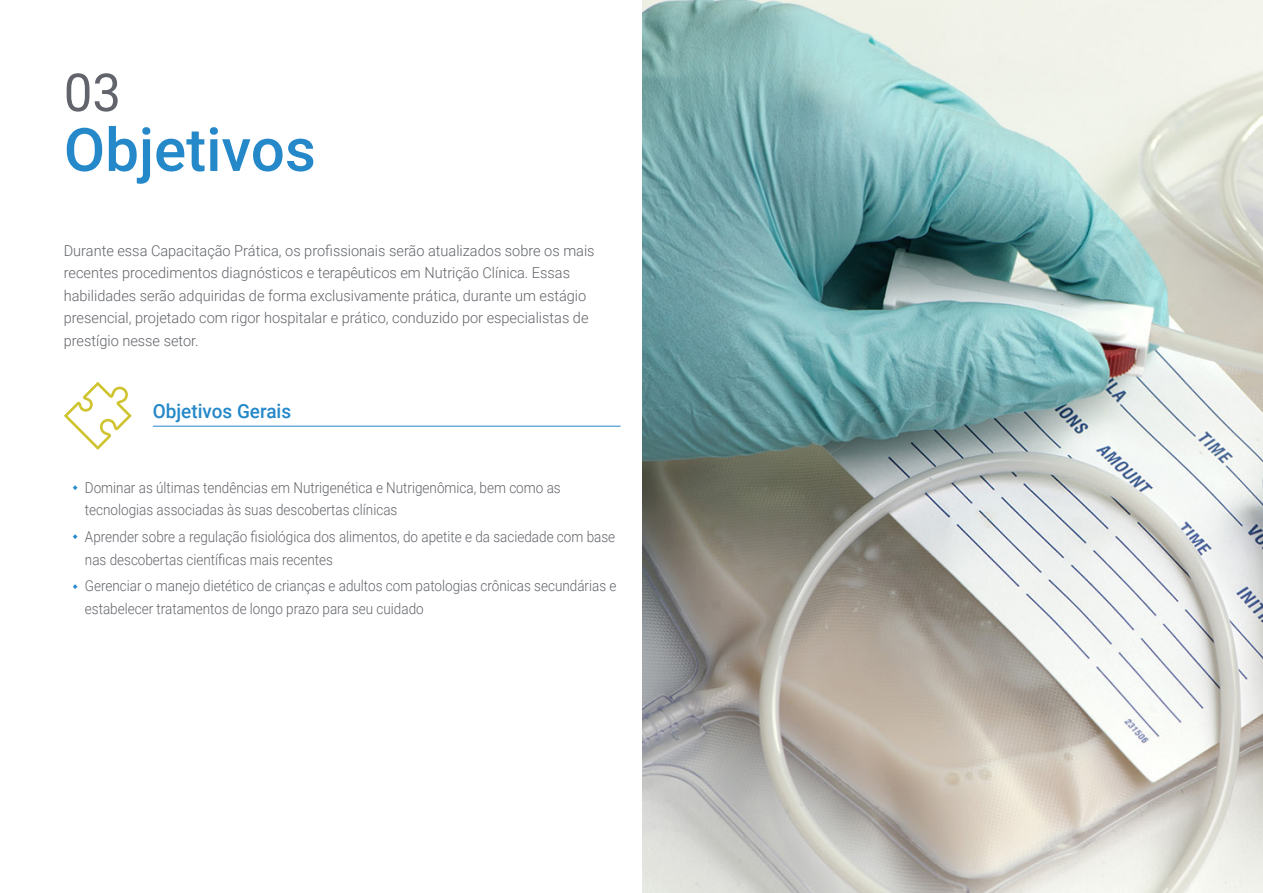
<style>
.page{position:relative;width:1263px;height:893px;background:#fff}
.page>*{position:absolute;margin:0;border:0;box-sizing:border-box;transform-origin:0 0}
.t1{font:500 60px "Roboto";color:#2488c9}
.t2{font:52.5px "Roboto";color:#61646a}
.t3{font:500 19.5px "Roboto";color:#2488c9}
.t4{font:300 15px/22.5px "Roboto";color:#61646a;scale:.9 1}
.t5{font:300 15px/22.5px "Roboto";color:#61646a}
</style>
<div class="page">
<img style="left:642px;top:0;width:621px;height:893px">
<hr style="left:153px;top:426px;width:468px;height:1px;background:#2488c9">
<svg style="left:64px;top:382px;width:68px;height:68px"></svg>
<h2 class="t2" style="left:64px;top:56px;width:59px">03</h2>
<h1 class="t1" style="left:64px;top:108px;width:254px">Objetivos</h1>
<p class="t5" style="left:64px;top:239px;width:532px">Durante essa Capacitação Prática, os profissionais serão atualizados sobre os mais recentes procedimentos diagnósticos e terapêuticos em Nutrição Clínica. Essas habilidades serão adquiridas de forma exclusivamente prática, durante um estágio presencial, projetado com rigor hospitalar e prático, conduzido por especialistas de prestígio nesse setor.</p>
<h3 class="t3" style="left:153px;top:397px;width:140px">Objetivos Gerais</h3>
<p class="t4" style="left:85px;top:476px;width:530px">Dominar as últimas tendências em Nutrigenética e Nutrigenômica, bem como as tecnologias associadas às suas descobertas clínicas</p>
<p class="t4" style="left:85px;top:525px;width:591px">Aprender sobre a regulação fisiológica dos alimentos, do apetite e da saciedade com base nas descobertas científicas mais recentes</p>
<p class="t4" style="left:85px;top:574px;width:592px">Gerenciar o manejo dietético de crianças e adultos com patologias crônicas secundárias e estabelecer tratamentos de longo prazo para seu cuidado</p>
</div>
